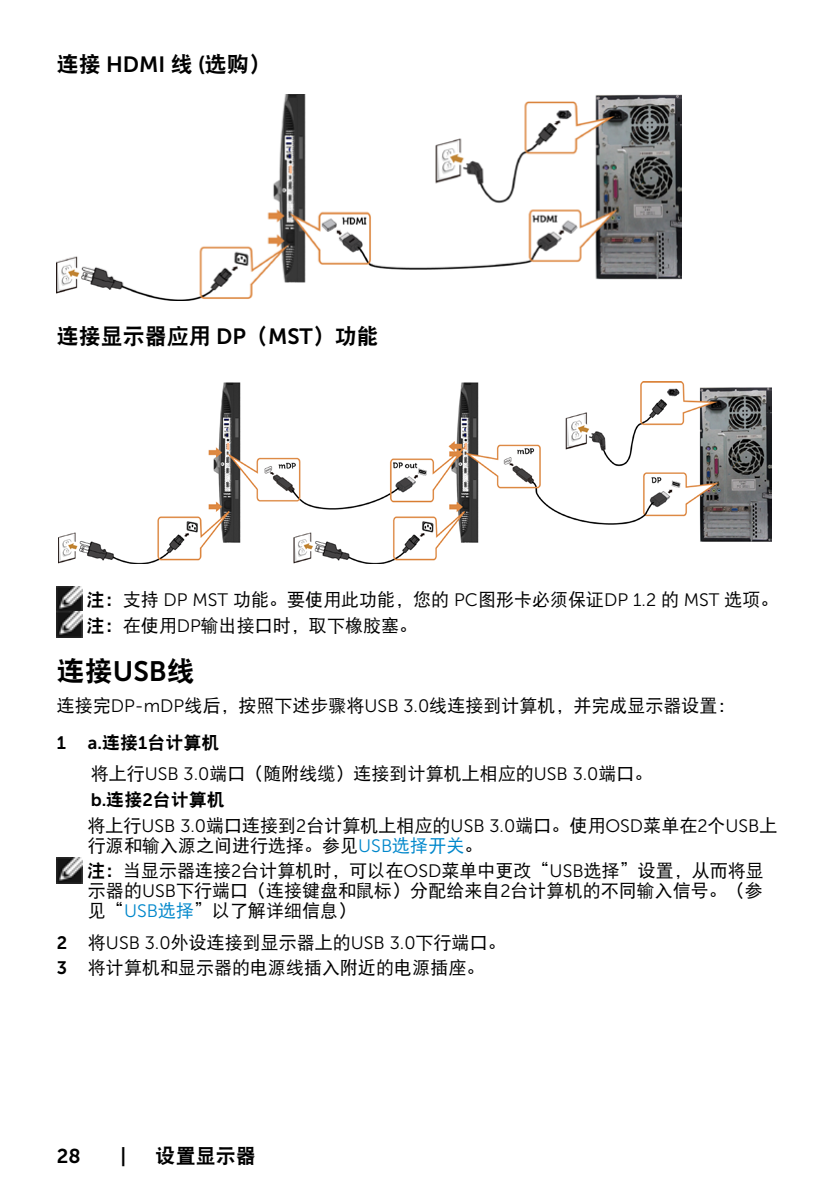
<style>
.page{position:relative;width:840px;height:1191px;background:#fff}
.page>*{position:absolute;margin:0;border:0;box-sizing:border-box;transform-origin:0 0}
.t1{font:28px "DF Hei W9";color:#000}
.t2{font:22px "DF Hei W9";color:#000}
.t3{font:20px "DF Hei W9";color:#000}
.t4{font:20px "Museo Sans For Dell 700";color:#000}
.t5{font:18px/20px "DF Hei W5";color:#000}
.t6{font:18px "DF Hei W9";color:#000}
.s1{font-family:"Museo Sans For Dell 700"}
.s2{font-family:"DF Hei W9"}
.s3{font-family:"Museo Sans For Dell 300"}
.s4{font-family:"Museo Sans For Dell 300";color:#0087cb}
.s5{color:#0087cb}
</style>
<div class="page">
<img style="left:57px;top:95px;width:623px;height:206px">
<img style="left:58px;top:382px;width:713px;height:182px">
<img style="left:57px;top:586px;width:25px;height:51px">
<img style="left:57px;top:857px;width:25px;height:26px">
<p class="t2" style="left:57px;top:53px;width:216px">连接 <span class="s1">HDMI</span> 线 <span class="s1">(</span>选购）</p>
<p class="t2" style="left:57px;top:325px;width:323px">连接显示器应用 <span class="s1">DP</span>（<span class="s1">MST</span>）功能</p>
<p class="t5" style="left:87px;top:586px;width:693px;line-height:25.6px"><span class="s2">注：</span>支持 <span class="s3">DP MST</span> 功能。要使用此功能，您的 <span class="s3">PC</span>图形卡必须保证<span class="s3">DP 1.2</span> 的 <span class="s3">MST</span> 选项。<span class="s2">注：</span>在使用<span class="s3">DP</span>输出接口时，取下橡胶塞。</p>
<h1 class="t1" style="left:57px;top:656px;width:140px">连接<span class="s1">USB</span>线</h1>
<p class="t5" style="left:57px;top:695px;width:680px">连接完<span class="s3">DP-mDP</span>线后，按照下述步骤将<span class="s3">USB 3.0</span>线连接到计算机，并完成显示器设置：</p>
<p class="t6" style="left:57px;top:733px;width:164px"><span class="s1">1 a.</span>连接<span class="s1">1</span>台计算机</p>
<p class="t5" style="left:91px;top:764px;width:563px">将上行<span class="s3">USB 3.0</span>端口（随附线缆）连接到计算机上相应的<span class="s3">USB 3.0</span>端口。</p>
<p class="t6" style="left:91px;top:790px;width:136px"><span class="s1">b.</span>连接<span class="s1">2</span>台计算机</p>
<p class="t5" style="left:87px;top:815px;width:691px">将上行<span class="s3">USB 3.0</span>端口连接到<span class="s3">2</span>台计算机上相应的<span class="s3">USB 3.0</span>端口。使用<span class="s3">OSD</span>菜单在<span class="s3">2</span>个<span class="s3">USB</span>上行源和输入源之间进行选择。参见<span class="s4">USB</span><span class="s5">选择开关</span>。</p>
<p class="t5" style="left:87px;top:861px;width:677px;text-align:justify"><span class="s2">注：</span>当显示器连接<span class="s3">2</span>台计算机时，可以在<span class="s3">OSD</span>菜单中更改“<span class="s3">USB</span>选择”设置，从而将显示器的<span class="s3">USB</span>下行端口（连接键盘和鼠标）分配给来自<span class="s3">2</span>台计算机的不同输入信号。（参见“<span class="s4">USB</span><span class="s5">选择</span>”以了解详细信息）</p>
<p class="t5" style="left:57px;top:929px;width:450px;line-height:25.6px"><span class="s1">2</span> 将<span class="s3">USB 3.0</span>外设连接到显示器上的<span class="s3">USB 3.0</span>下行端口。<br><span class="s1">3</span> 将计算机和显示器的电源线插入附近的电源插座。</p>
<p class="t4" style="left:57px;top:1144px;width:25px">28</p>
<p class="t4" style="left:121px;top:1144px;width:7px">|</p>
<p class="t3" style="left:155px;top:1145px;width:101px">设置显示器</p>
</div>
